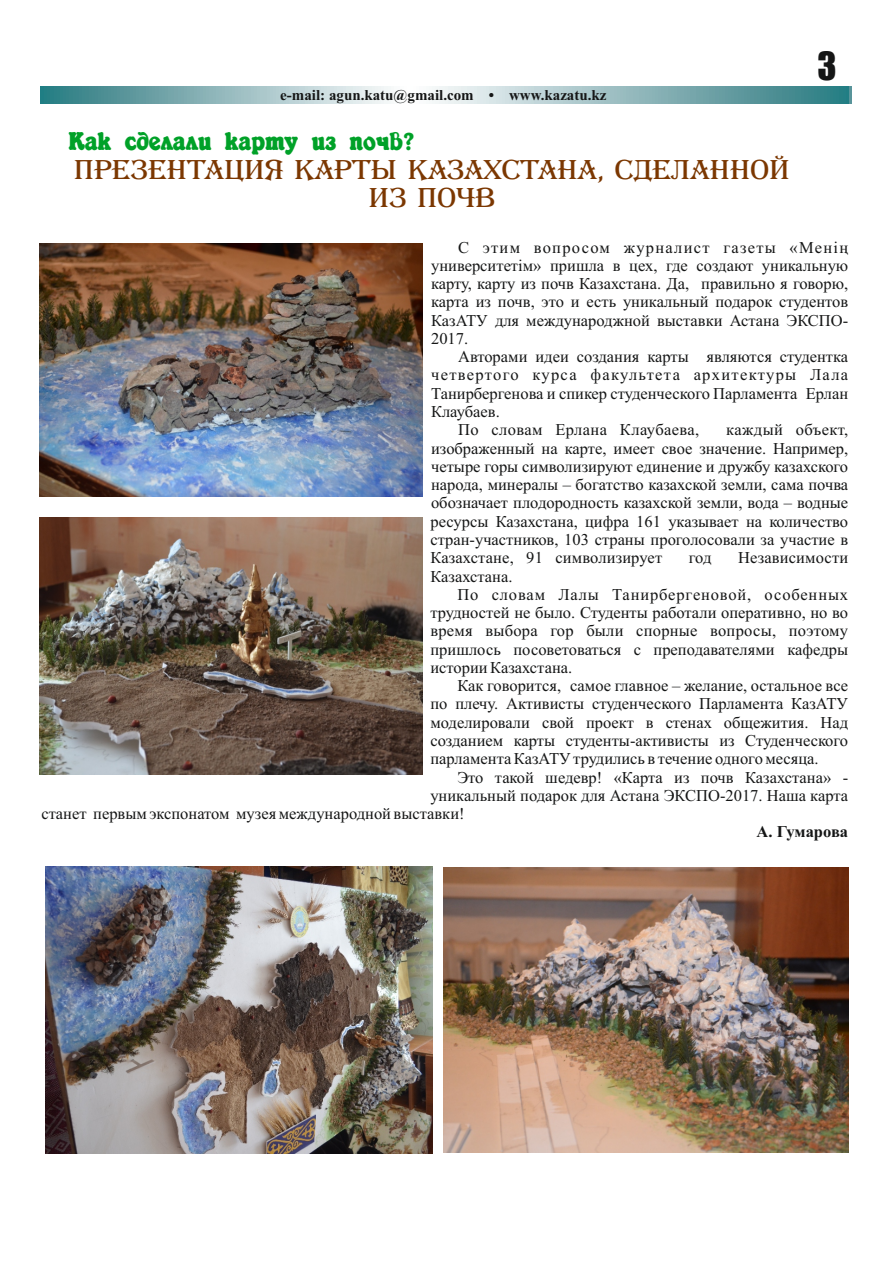
<style>
.page{position:relative;width:893px;height:1263px;background:#fff}
.page>*{position:absolute;margin:0;border:0;box-sizing:border-box;transform-origin:0 0}
.t1{font:36px "Impact";color:#151616}
.t2{font:27px/28.3px "A Algerius";color:#7b3701;text-align:center}
.t3{font:100 27px "Kabarett Simple";color:#00a128}
.t4{font:16.5px/18.3px "Times New Roman";color:#151616;text-align:justify}
.t5{font:16.5px "Times New Roman";letter-spacing:.08em;color:#151616}
.t6{font:16.5px "Times New Roman";letter-spacing:.05em;color:#151616}
.t7{font:16.5px "Times New Roman";letter-spacing:.025em;color:#151616}
.t8{font:700 16.5px "Times New Roman";letter-spacing:-.005em;color:#151616}
.t9{font:700 15px "Times New Roman";color:#151616}
</style>
<div class="page">
<svg style="left:40px;top:87px;width:812px;height:16px"></svg>
<img style="left:39px;top:518px;width:383px;height:256px">
<img style="left:45px;top:866px;width:387px;height:287px">
<img style="left:443px;top:867px;width:405px;height:285px">
<img style="left:39px;top:243px;width:384px;height:254px">
<p class="t9" style="left:280px;top:90px;width:328px">e-mail: agun.katu@gmail.com • www.kazatu.kz</p>
<h2 class="t3" style="left:69px;top:132px;width:348px">Как сделали карту из почв?</h2>
<h2 class="t2" style="left:74px;top:155px;width:717px">Презентация Карты Казахстана, сделанной из почв</h2>
<h1 class="t1" style="left:817px;top:51px;width:21px">3</h1>
<p class="t4" style="left:431px;top:239px;width:419px;text-indent:27px">С этим вопросом журналист газеты «Менің университетім» пришла в цех, где создают уникальную карту, карту из почв Казахстана. Да, правильно я говорю, карта из почв, это и есть уникальный подарок студентов КазАТУ для международжной выставки Астана ЭКСПО-2017.</p>
<p class="t4" style="left:458px;top:349px;width:392px">Авторами идеи создания карты являются студентка</p>
<p class="t5" style="left:431px;top:369px;width:419px">четвертого курса факультета архитектуры Лала</p>
<p class="t4" style="left:431px;top:386px;width:419px">Танирбергенова и спикер студенческого Парламента Ерлан</p>
<p class="t4" style="left:431px;top:404px;width:70px">Клаубаев.</p>
<p class="t7" style="left:458px;top:424px;width:243px">По словам Ерлана Клаубаева,</p>
<p class="t4" style="left:430px;top:422px;width:419px;text-indent:296px">каждый объект, изображенный на карте, имеет свое значение. Например, четыре горы символизируют единение и дружбу казахского народа, минералы – богатство казахской земли, сама почва обозначает плодородность казахской земли, вода – водные ресурсы Казахстана, цифра 161 указывает на количество стран-участников, 103 страны проголосовали за участие в Казахстане, 91 символизирует</p>
<p class="t4" style="left:689px;top:550px;width:24px">год</p>
<p class="t4" style="left:738px;top:550px;width:112px">Независимости</p>
<p class="t4" style="left:430px;top:568px;width:84px">Казахстана.</p>
<p class="t6" style="left:457px;top:588px;width:392px">По словам Лалы Танирбергеновой, особенных</p>
<p class="t4" style="left:430px;top:605px;width:419px">трудностей не было. Студенты работали оперативно, но во</p>
<p class="t4" style="left:430px;top:623px;width:419px">время выбора гор были спорные вопросы, поэтому</p>
<p class="t4" style="left:430px;top:641px;width:419px">пришлось посоветоваться с преподавателями кафедры</p>
<p class="t4" style="left:430px;top:660px;width:143px">истории Казахстана.</p>
<p class="t4" style="left:457px;top:678px;width:392px">Как говорится, самое главное – желание, остальное все</p>
<p class="t4" style="left:430px;top:696px;width:419px">по плечу. Активисты студенческого Парламента КазАТУ</p>
<p class="t4" style="left:430px;top:715px;width:419px">моделировали свой проект в стенах общежития. Над</p>
<p class="t4" style="left:430px;top:733px;width:419px">созданием карты студенты-активисты из Студенческого</p>
<p class="t4" style="left:430px;top:751px;width:390px">парламента КазАТУ трудились в течение одного месяца.</p>
<p class="t4" style="left:457px;top:769px;width:392px">Это такой шедевр! «Карта из почв Казахстана» -</p>
<p class="t4" style="left:430px;top:788px;width:419px">уникальный подарок для Астана ЭКСПО-2017. Наша карта</p>
<p class="t4" style="left:41px;top:806px;width:425px">станет первым экспонатом музея международной выставки!</p>
<p class="t8" style="left:756px;top:826px;width:93px">А. Гумарова</p>
</div>
